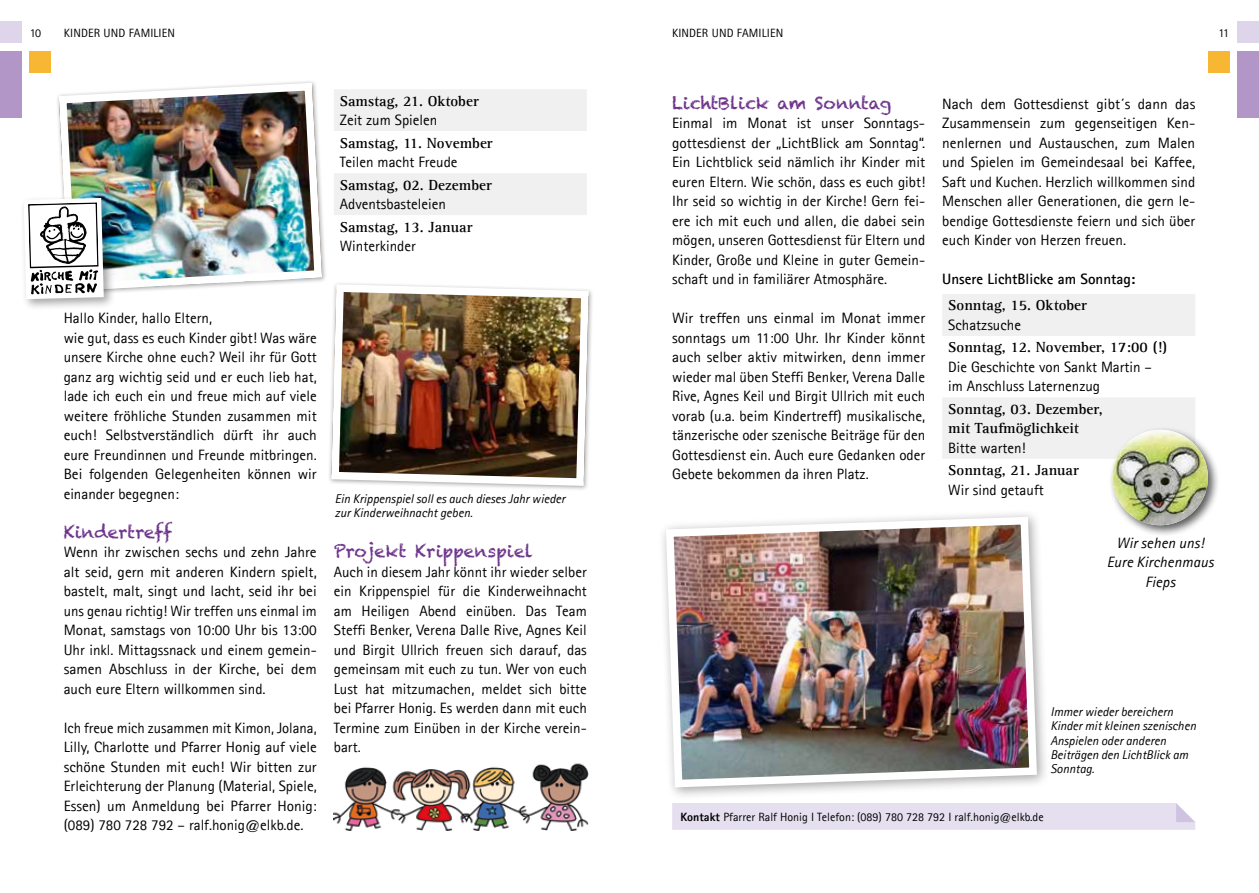
<style>
.page{position:relative;width:1259px;height:893px;background:#fff}
.page>*{position:absolute;margin:0;border:0;box-sizing:border-box;transform-origin:0 0}
.t1{font:17.25px "Chalkduster";color:#6e348b}
.t2{font:15px/19.5px "Agfa Rotis Sans Serif";color:#000;text-align:justify}
.t3{font:700 15px/19.5px "Agfa Rotis Serif";color:#000}
.t4{font:italic 15px/19.5px "Agfa Rotis Sans Serif";letter-spacing:.01em;color:#000;text-align:center}
.t5{font:700 15px "Agfa Rotis Sans Serif";color:#000}
.t6{font:italic 12.75px/14.2px "Agfa Rotis Sans Serif";color:#000}
.t7{font:12px "Agfa Rotis Sans Serif";color:#000}
.s1{font-weight:800}
</style>
<div class="page">
<div style="left:0;top:51px;width:21px;height:66px;background:#b196c7"></div>
<div style="left:0;top:21px;width:21px;height:22px;background:#ded5eb"></div>
<div style="left:30px;top:51px;width:21px;height:21px;background:#f8b733"></div>
<div style="left:1237px;top:51px;width:22px;height:66px;background:#b196c7"></div>
<div style="left:1237px;top:21px;width:22px;height:22px;background:#ded5eb"></div>
<div style="left:1208px;top:51px;width:21px;height:21px;background:#f8b733"></div>
<img style="left:334px;top:763px;width:255px;height:67px">
<img style="left:57px;top:81px;width:269px;height:211px">
<img style="left:329px;top:283px;width:263px;height:207px">
<div style="left:334px;top:89px;width:253px;height:126px;background:#f0f0f0"></div>
<div style="left:334px;top:131px;width:253px;height:42px;background:#fff"></div>
<div style="left:20px;top:194px;width:96px;height:118px;background:#000;opacity:.35"></div>
<svg style="left:24px;top:198px;width:80px;height:101px"></svg>
<svg style="left:942px;top:294px;width:253px;height:165px"></svg>
<div style="left:1108px;top:426px;width:112px;height:112px;background:#000;opacity:.65"></div>
<img style="left:1112px;top:430px;width:96px;height:95px;border-radius:48px">
<div style="left:658px;top:509px;width:392px;height:291px;background:#000;opacity:.35"></div>
<img style="left:662px;top:513px;width:378px;height:278px">
<div style="left:672px;top:803px;width:523px;height:27px;background:#e6dff0"></div>
<p class="t7" style="left:30px;top:25px;width:13px">10</p>
<p class="t7" style="left:64px;top:25px;width:113px">KINDER UND FAMILIEN</p>
<p class="t7" style="left:672px;top:25px;width:113px">KINDER UND FAMILIEN</p>
<p class="t7" style="left:1218px;top:25px;width:12px">11</p>
<p class="t3" style="left:340px;top:91px;width:141px">Samstag, 21. Oktober</p>
<p class="t2" style="left:340px;top:110px;width:99px">Zeit zum Spielen</p>
<p class="t3" style="left:340px;top:133px;width:154px">Samstag, 11. November</p>
<p class="t2" style="left:340px;top:152px;width:119px">Teilen macht Freude</p>
<p class="t3" style="left:340px;top:175px;width:154px">Samstag, 02. Dezember</p>
<p class="t2" style="left:340px;top:194px;width:108px">Adventsbasteleien</p>
<p class="t3" style="left:340px;top:217px;width:134px">Samstag, 13. Januar</p>
<p class="t2" style="left:340px;top:236px;width:78px">Winterkinder</p>
<p class="t2" style="left:64px;top:308px;width:255px;text-align:left">Hallo Kinder, hallo Eltern,<br>wie gut, dass es euch Kinder gibt! Was wäre unsere Kirche ohne euch? Weil ihr für Gott ganz arg wichtig seid und er euch lieb hat, lade ich euch ein und freue mich auf viele weitere fröhliche Stunden zusammen mit euch! Selbstverständlich dürft ihr auch eure Freundinnen und Freunde mitbringen.<br>Bei folgenden Gelegenheiten können wir einander begegnen:</p>
<p class="t1" style="left:64px;top:522px;width:110px">Kindertreff</p>
<p class="t2" style="left:64px;top:542px;width:255px">Wenn ihr zwischen sechs und zehn Jahre alt seid, gern mit anderen Kindern spielt, bastelt, malt, singt und lacht, seid ihr bei uns genau richtig! Wir treffen uns einmal im Monat, samstags von 10:00 Uhr bis 13:00<br>Uhr inkl. Mittagssnack und einem gemein&shy;samen Abschluss in der Kirche, bei dem auch eure Eltern willkommen sind.</p>
<p class="t2" style="left:64px;top:718px;width:255px">Ich freue mich zusammen mit Kimon, Jolana, Lilly, Charlotte und Pfarrer Honig auf viele schöne Stunden mit euch! Wir bitten zur Erleichterung der Planung (Material, Spiele, Essen) um Anmeldung bei Pfarrer Honig: (089) 780 728 792 – ralf.honig@elkb.de.</p>
<p class="t6" style="left:335px;top:492px;width:232px">Ein Krippenspiel soll es auch dieses Jahr wieder zur Kinderweihnacht geben.</p>
<p class="t1" style="left:334px;top:541px;width:200px">Projekt Krippenspiel</p>
<p class="t2" style="left:334px;top:562px;width:255px">Auch in diesem Jahr könnt ihr wieder selber ein Krippenspiel für die Kinderweihnacht am Heiligen Abend einüben. Das Team Steffi Benker, Verena Dalle Rive, Agnes Keil und Birgit Ullrich freuen sich darauf, das gemeinsam mit euch zu tun. Wer von euch Lust hat mitzumachen, meldet sich bitte bei Pfarrer Honig. Es werden dann mit euch Termine zum Einüben in der Kirche verein&shy;bart.</p>
<p class="t1" style="left:672px;top:93px;width:221px">LichtBlick am Sonntag</p>
<p class="t2" style="left:672px;top:113px;width:255px">Einmal im Monat ist unser Sonntags&shy;gottesdienst der „LichtBlick am Sonntag“.<br>Ein Lichtblick seid nämlich ihr Kinder mit euren Eltern. Wie schön, dass es euch gibt!<br>Ihr seid so wichtig in der Kirche! Gern fei&shy;ere ich mit euch und allen, die dabei sein mögen, unseren Gottesdienst für Eltern und Kinder, Große und Kleine in guter Gemein&shy;schaft und in familiärer Atmosphäre.</p>
<p class="t2" style="left:672px;top:308px;width:255px">Wir treffen uns einmal im Monat immer sonntags um 11:00 Uhr. Ihr Kinder könnt auch selber aktiv mitwirken, denn immer wieder mal üben Steffi Benker, Verena Dalle Rive, Agnes Keil und Birgit Ullrich mit euch vorab (u.a. beim Kindertreff) musikalische, tänzerische oder szenische Beiträge für den Gottesdienst ein. Auch eure Gedanken oder Gebete bekommen da ihren Platz.</p>
<p class="t2" style="left:942px;top:94px;width:255px">Nach dem Gottesdienst gibt´s dann das Zusammensein zum gegenseitigen Ken&shy;nenlernen und Austauschen, zum Malen und Spielen im Gemeindesaal bei Kaffee, Saft und Kuchen. Herzlich willkommen sind Menschen aller Generationen, die gern le&shy;bendige Gottesdienste feiern und sich über euch Kinder von Herzen freuen.</p>
<p class="t5" style="left:942px;top:270px;width:195px">Unsere LichtBlicke am Sonntag:</p>
<p class="t3" style="left:948px;top:296px;width:140px">Sonntag, 15. Oktober</p>
<p class="t2" style="left:948px;top:315px;width:74px">Schatzsuche</p>
<p class="t3" style="left:948px;top:338px;width:220px">Sonntag, 12. November, 17:00 (!)</p>
<p class="t2" style="left:948px;top:357px;width:205px">Die Geschichte von Sankt Martin – im Anschluss Laternenzug</p>
<p class="t3" style="left:948px;top:399px;width:156px">Sonntag, 03. Dezember, mit Taufmöglichkeit</p>
<p class="t2" style="left:948px;top:438px;width:79px">Bitte warten!</p>
<p class="t3" style="left:948px;top:461px;width:132px">Sonntag, 21. Januar</p>
<p class="t2" style="left:948px;top:480px;width:97px">Wir sind getauft</p>
<p class="t4" style="left:1106px;top:533px;width:108px">Wir sehen uns!<br>Eure Kirchenmaus<br>Fieps</p>
<p class="t6" style="left:1050px;top:705px;width:147px">Immer wieder bereichern<br>Kinder mit kleinen szenischen<br>Anspielen oder anderen<br>Beiträgen den LichtBlick am<br>Sonntag.</p>
<p class="t7" style="left:680px;top:810px;width:364px"><span class="s1">Kontakt</span> Pfarrer Ralf Honig I Telefon: (089) 780 728 792 I ralf.honig@elkb.de</p>
</div>
